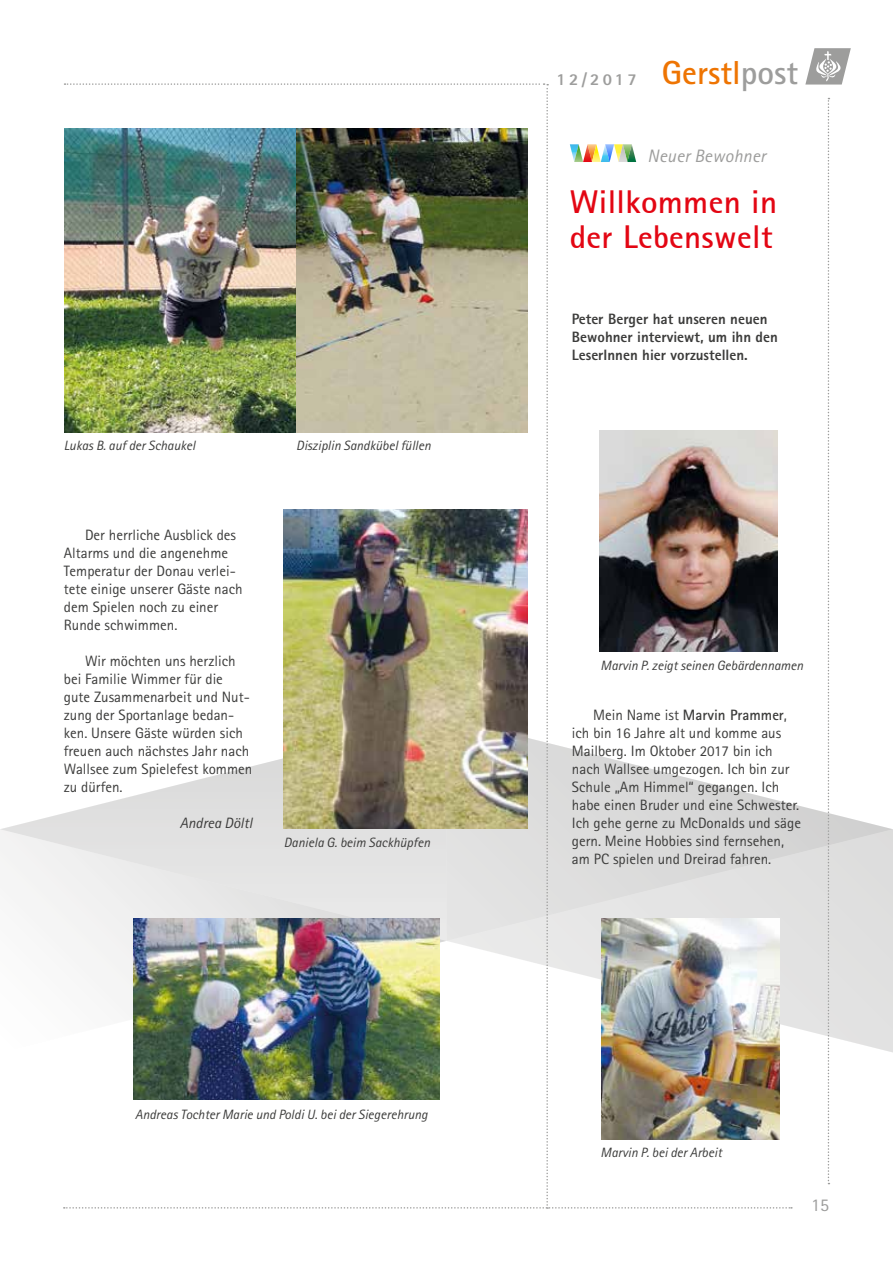
<style>
.page{position:relative;width:893px;height:1263px;background:#fff}
.page>*{position:absolute;margin:0;border:0;box-sizing:border-box;transform-origin:0 0}
.t1{font:33px/34.5px "Rotis Sans Serif Bold 65";letter-spacing:.01em;color:#e30613}
.t2{font:italic 18px "Rotis Sans Serif Pro";letter-spacing:.01em;color:#9d9d9c}
.t3{font:18px "Rotis Sans Serif Pro";color:#9d9d9c}
.t4{font:800 16.65px "Rotis Sans Serif Pro";color:#9d9d9c}
.t5{font:15px/18px "Rotis Sans Serif Pro";color:#3c3c3b}
.t6{font:800 15px/18px "Rotis Sans Serif Pro";color:#3c3c3b}
.t7{font:italic 15px "Rotis Sans Serif Pro";color:#3c3c3b}
.t8{font:italic 13.5px "Rotis Sans Serif Pro";color:#3c3c3b}
.s1{font-weight:700;font-size:33.3px;color:#ee7402}
.s2{font-weight:700;font-size:33.3px}
.s3{font-weight:700}
</style>
<div class="page">
<svg style="left:828px;top:98px;width:1px;height:1086px"></svg>
<svg style="left:805px;top:48px;width:46px;height:37px"></svg>
<svg style="left:792px;top:718px;width:87px;height:108px"></svg>
<svg style="left:792px;top:826px;width:101px;height:230px;background:#e1e1e1"></svg>
<svg style="left:0;top:813px;width:64px;height:111px"></svg>
<img style="left:64px;top:83px;width:728px;height:1126px">
<img style="left:602px;top:918px;width:177px;height:221px">
<p class="t8" style="left:64px;top:438px;width:133px">Lukas B. auf der Schaukel</p>
<p class="t8" style="left:296px;top:438px;width:136px">Disziplin Sandkübel füllen</p>
<p class="t5" style="left:64px;top:526px;width:180px;text-indent:21px">Der herrliche Ausblick des<br>Altarms und die angenehme<br>Temperatur der Donau verlei&shy;tete einige unserer Gäste nach dem Spielen noch zu einer<br>Runde schwimmen.</p>
<p class="t5" style="left:64px;top:652px;width:190px;text-indent:21px">Wir möchten uns herzlich bei Familie Wimmer für die gute Zusammenarbeit und Nut&shy;zung der Sportanlage bedan&shy;ken. Unsere Gäste würden sich freuen auch nächstes Jahr nach<br>Wallsee zum Spielefest kommen zu dürfen.</p>
<p class="t7" style="left:180px;top:814px;width:74px">Andrea Döltl</p>
<p class="t8" style="left:284px;top:835px;width:148px">Daniela G. beim Sackhüpfen</p>
<p class="t8" style="left:135px;top:1107px;width:294px">Andreas Tochter Marie und Poldi U. bei der Siegerehrung</p>
<p class="t4" style="left:556px;top:68px;width:243px">1 2 / 2 0 1 7 <span class="s1">Gerstl</span><span class="s2">post</span></p>
<p class="t2" style="left:648px;top:145px;width:120px">Neuer Bewohner</p>
<h1 class="t1" style="left:570px;top:184px;width:209px">Willkommen in der Lebenswelt</h1>
<p class="t6" style="left:572px;top:310px;width:207px">Peter Berger hat unseren neuen<br>Bewohner interviewt, um ihn den<br>LeserInnen hier vorzustellen.</p>
<p class="t8" style="left:601px;top:657px;width:204px">Marvin P. zeigt seinen Gebärdennamen</p>
<p class="t5" style="left:572px;top:706px;width:231px;text-indent:21px">Mein Name ist <span class="s3">Marvin Prammer</span>, ich bin 16 Jahre alt und komme aus Mailberg. Im Oktober 2017 bin ich nach Wallsee umgezogen. Ich bin zur Schule „Am Himmel“ gegangen. Ich habe einen Bruder und eine Schwester.<br>Ich gehe gerne zu McDonalds und säge gern. Meine Hobbies sind fernsehen, am PC spielen und Dreirad fahren.</p>
<p class="t8" style="left:601px;top:1145px;width:123px">Marvin P. bei der Arbeit</p>
<p class="t3" style="left:811px;top:1194px;width:19px">15</p>
</div>
